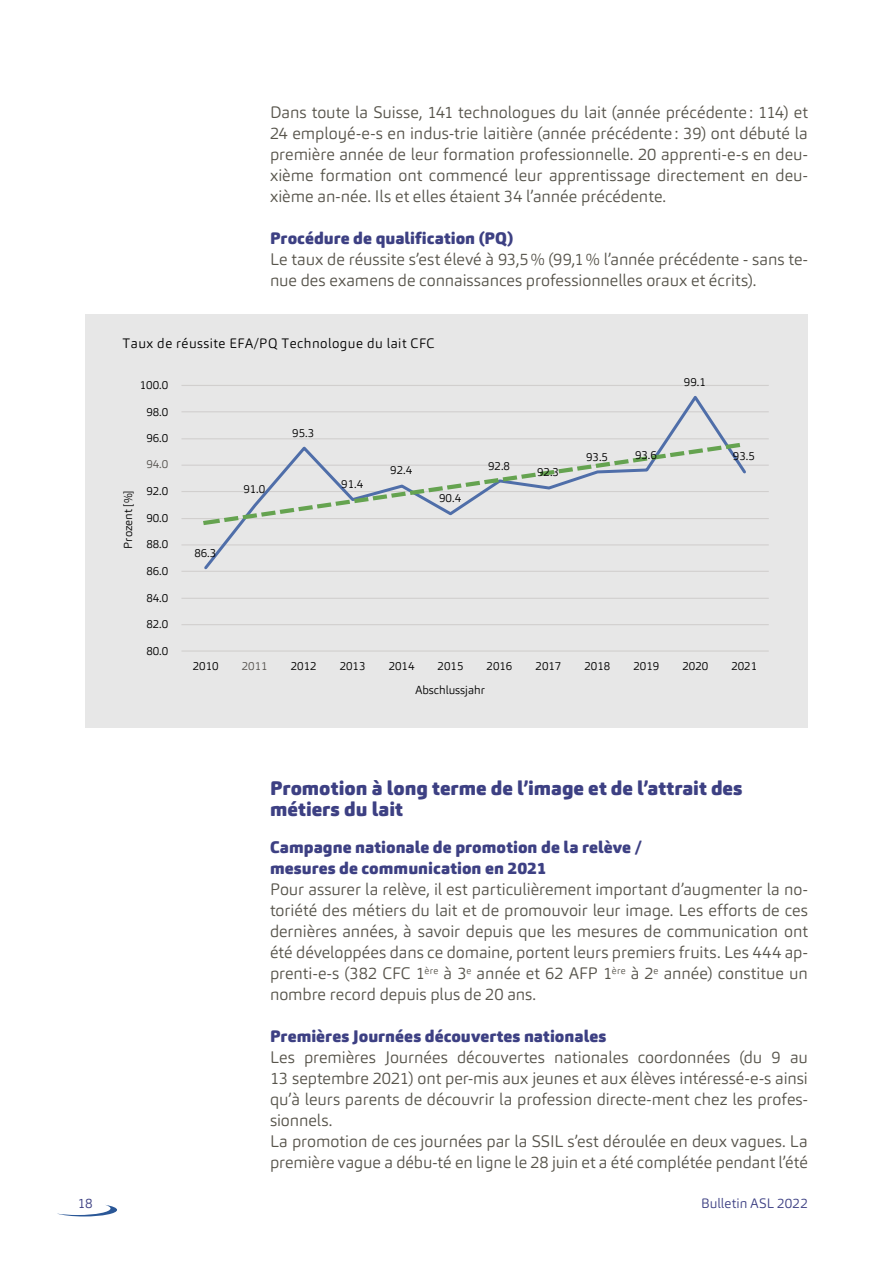
<style>
.page{position:relative;width:893px;height:1263px;background:#fff}
.page>*{position:absolute;margin:0;border:0;box-sizing:border-box;transform-origin:0 0}
.ut_gross{font:900 19.5px/21px "Carnas";color:#3d4083}
.gt{font:300 16.5px/21px "Carnas";color:#57544b;text-align:justify}
.ut{font:900 16.5px/21px "Carnas";color:#3d4083}
.t1{font:300 13.5px "Carnas";letter-spacing:.035em;color:#000}
.t2{font:300 13.5px "Carnas";letter-spacing:.01em;color:#3d4083}
.t3{font:300 11.55px "Carnas";color:#000}
.t4{font:300 11.55px "Carnas";color:#56534f}
</style>
<div class="page">
<svg style="left:57px;top:1205px;width:60px;height:11px"></svg>
<div style="left:11px;top:1168px;width:94px;height:42px;background:#fff"></div>
<div style="left:85px;top:314px;width:723px;height:413px;background:#e7e7e7"></div>
<hr style="left:181px;top:624px;width:588px;height:1px;background:#d1cfce">
<hr style="left:181px;top:598px;width:588px;height:1px;background:#d1cfce">
<hr style="left:181px;top:571px;width:588px;height:1px;background:#d1cfce">
<hr style="left:181px;top:544px;width:588px;height:1px;background:#d1cfce">
<hr style="left:181px;top:518px;width:588px;height:1px;background:#d1cfce">
<hr style="left:181px;top:491px;width:588px;height:1px;background:#d1cfce">
<hr style="left:181px;top:465px;width:588px;height:1px;background:#d1cfce">
<hr style="left:181px;top:438px;width:588px;height:1px;background:#d1cfce">
<hr style="left:181px;top:411px;width:588px;height:1px;background:#d1cfce">
<hr style="left:181px;top:385px;width:588px;height:1px;background:#d1cfce">
<hr style="left:181px;top:650px;width:588px;height:2px;background:#d1cfce">
<svg style="left:201px;top:396px;width:548px;height:174px"></svg>
<svg style="left:203px;top:443px;width:537px;height:82px"></svg>
<p class="gt" style="left:270px;top:102px;width:539px">Dans toute la Suisse, 141 technologues du lait (année précédente : 114) et 24 employé-e-s en indus-trie laitière (année précédente : 39) ont débuté la première année de leur formation professionnelle. 20 apprenti-e-s en deu&shy;xième formation ont commencé leur apprentissage directement en deu&shy;xième an-née. Ils et elles étaient 34 l’année précédente.</p>
<p class="ut" style="left:270px;top:228px;width:245px">Procédure de qualification (PQ)</p>
<p class="gt" style="left:270px;top:249px;width:539px">Le taux de réussite s’est élevé à 93,5% (99,1% l’année précédente - sans te&shy;nue des examens de connaissances professionnelles oraux et écrits).</p>
<p class="t1" style="left:123px;top:335px;width:314px">Taux de réussite EFA/PQ Technologue du lait CFC</p>
<p class="t3" style="left:140px;top:378px;width:30px">100.0</p>
<p class="t3" style="left:121px;top:549px;width:60px;rotate:-90deg">Prozent [%]</p>
<p class="t3" style="left:146px;top:404px;width:23px">98.0</p>
<p class="t3" style="left:146px;top:431px;width:23px">96.0</p>
<p class="t4" style="left:146px;top:457px;width:23px">94.0</p>
<p class="t3" style="left:146px;top:484px;width:23px">92.0</p>
<p class="t3" style="left:146px;top:510px;width:23px">90.0</p>
<p class="t3" style="left:146px;top:537px;width:23px">88.0</p>
<p class="t3" style="left:146px;top:564px;width:23px">86.0</p>
<p class="t3" style="left:146px;top:590px;width:23px">84.0</p>
<p class="t3" style="left:146px;top:616px;width:23px">82.0</p>
<p class="t3" style="left:146px;top:643px;width:23px">80.0</p>
<p class="t3" style="left:194px;top:545px;width:23px">86.3</p>
<p class="t3" style="left:243px;top:482px;width:23px">91.0</p>
<p class="t3" style="left:292px;top:425px;width:23px">95.3</p>
<p class="t3" style="left:341px;top:476px;width:23px">91.4</p>
<p class="t3" style="left:390px;top:463px;width:23px">92.4</p>
<p class="t3" style="left:439px;top:490px;width:23px">90.4</p>
<p class="t3" style="left:488px;top:458px;width:23px">92.8</p>
<p class="t3" style="left:537px;top:465px;width:23px">92.3</p>
<p class="t3" style="left:586px;top:449px;width:23px">93.5</p>
<p class="t3" style="left:635px;top:447px;width:23px">93.6</p>
<p class="t3" style="left:684px;top:375px;width:23px">99.1</p>
<p class="t3" style="left:733px;top:449px;width:23px">93.5</p>
<p class="t3" style="left:193px;top:659px;width:27px">2010</p>
<p class="t4" style="left:242px;top:659px;width:27px">2011</p>
<p class="t3" style="left:291px;top:659px;width:27px">2012</p>
<p class="t3" style="left:340px;top:659px;width:27px">2013</p>
<p class="t3" style="left:389px;top:659px;width:27px">2014</p>
<p class="t3" style="left:438px;top:659px;width:27px">2015</p>
<p class="t3" style="left:487px;top:659px;width:27px">2016</p>
<p class="t3" style="left:536px;top:659px;width:27px">2017</p>
<p class="t3" style="left:584px;top:659px;width:27px">2018</p>
<p class="t3" style="left:633px;top:659px;width:27px">2019</p>
<p class="t3" style="left:682px;top:659px;width:27px">2020</p>
<p class="t3" style="left:731px;top:659px;width:27px">2021</p>
<p class="t3" style="left:415px;top:683px;width:71px">Abschlussjahr</p>
<p class="ut_gross" style="left:270px;top:777px;width:474px">Promotion à long terme de l’image et de l’attrait des métiers du lait</p>
<p class="ut" style="left:270px;top:837px;width:373px">Campagne nationale de promotion de la relève / mesures de communication en 2021</p>
<p class="gt" style="left:270px;top:879px;width:539px">Pour assurer la relève, il est particulièrement important d’augmenter la no&shy;toriété des métiers du lait et de promouvoir leur image. Les efforts de ces dernières années, à savoir depuis que les mesures de communication ont été développées dans ce domaine, portent leurs premiers fruits. Les 444 ap&shy;prenti-e-s (382 CFC 1<sup>ère</sup> à 3<sup>e</sup> année et 62 AFP 1<sup>ère</sup> à 2<sup>e</sup> année) constitue un nombre record depuis plus de 20 ans.</p>
<p class="ut" style="left:270px;top:1026px;width:338px">Premières Journées découvertes nationales</p>
<p class="gt" style="left:270px;top:1047px;width:539px">Les premières Journées découvertes nationales coordonnées (du 9 au 13 septembre 2021) ont per-mis aux jeunes et aux élèves intéressé-e-s ainsi qu’à leurs parents de découvrir la profession directe-ment chez les profes&shy;sionnels.</p>
<p class="gt" style="left:270px;top:1131px;width:539px">La promotion de ces journées par la SSIL s’est déroulée en deux vagues. La première vague a débu-té en ligne le 28 juin et a été complétée pendant l’été</p>
<p class="t2" style="left:78px;top:1195px;width:16px">18</p>
<p class="t2" style="left:701px;top:1195px;width:108px">Bulletin ASL 2022</p>
</div>
